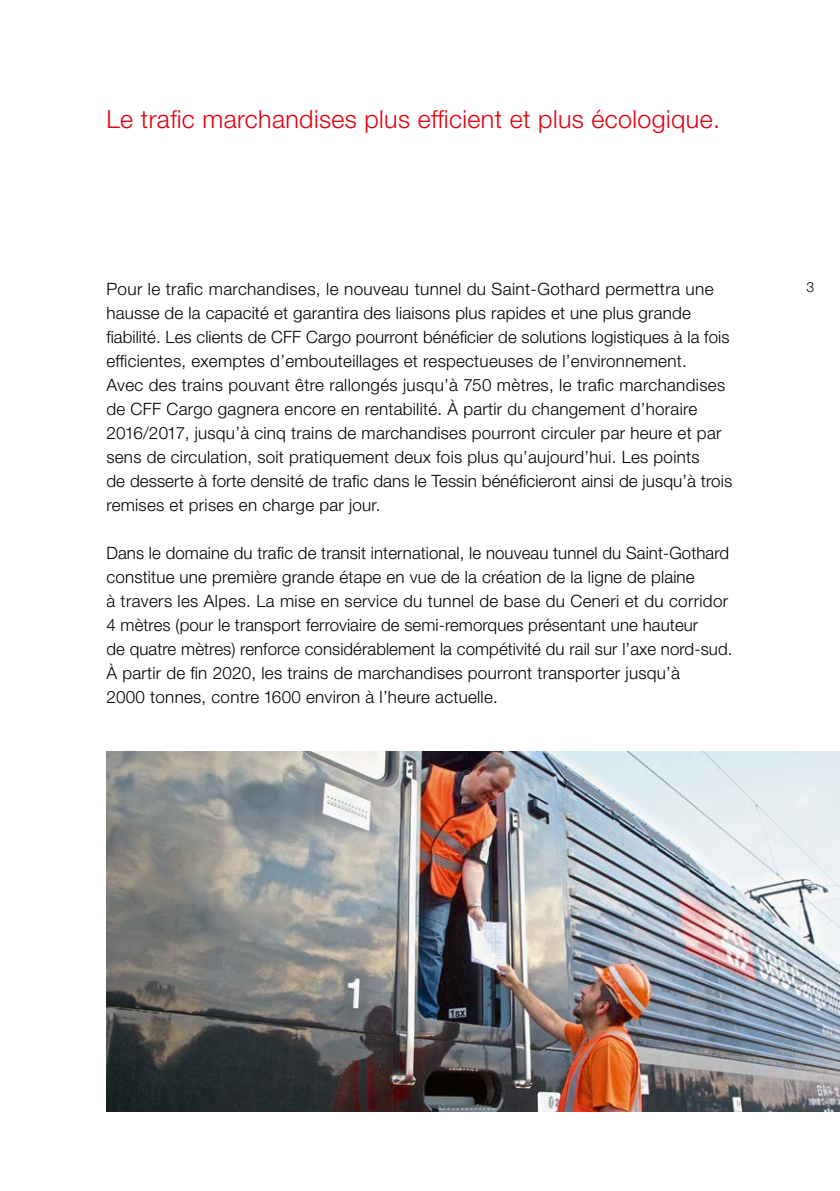
<style>
.page{position:relative;width:840px;height:1191px;background:#fff}
.page>*{position:absolute;margin:0;border:0;box-sizing:border-box;transform-origin:0 0}
.t1{font:300 25px "Helvetica Neue LT Std";letter-spacing:.015em;color:#e3000f}
.t2{font:300 17px/24px "Helvetica Neue LT Std";letter-spacing:.015em;color:#000}
.t3{font:300 14px "Helvetica Neue LT Std";color:#000}
</style>
<div class="page">
<img style="left:106px;top:751px;width:733px;height:360px">
<h2 class="t1" style="left:106px;top:104px;width:614px">Le trafic marchandises plus efficient et plus écologique.</h2>
<p class="t2" style="left:106px;top:276px;width:608px">Pour le trafic marchandises, le nouveau tunnel du Saint-Gothard permettra une</p>
<p class="t3" style="left:806px;top:278px;width:9px">3</p>
<p class="t2" style="left:106px;top:300px;width:627px">hausse de la capacité et garantira des liaisons plus rapides et une plus grande fiabilité. Les clients de CFF Cargo pourront bénéficier de solutions logistiques à la fois efficientes, exemptes d’embouteillages et respectueuses de l’environnement.<br>Avec des trains pouvant être rallongés jusqu’à 750 mètres, le trafic marchandises de CFF Cargo gagnera encore en rentabilité. À partir du changement d’horaire 2016/2017, jusqu’à cinq trains de marchandises pourront circuler par heure et par sens de circulation, soit pratiquement deux fois plus qu’aujourd’hui. Les points<br>de desserte à forte densité de trafic dans le Tessin bénéficieront ainsi de jusqu’à trois remises et prises en charge par jour.</p>
<p class="t2" style="left:106px;top:540px;width:627px">Dans le domaine du trafic de transit international, le nouveau tunnel du Saint-Gothard constitue une première grande étape en vue de la création de la ligne de plaine<br>à travers les Alpes. La mise en service du tunnel de base du Ceneri et du corridor 4 mètres (pour le transport ferroviaire de semi-remorques présentant une hauteur<br>de quatre mètres) renforce considérablement la compétivité du rail sur l’axe nord-sud.<br>À partir de fin 2020, les trains de marchandises pourront transporter jusqu’à<br>2000 tonnes, contre 1600 environ à l’heure actuelle.</p>
</div>
